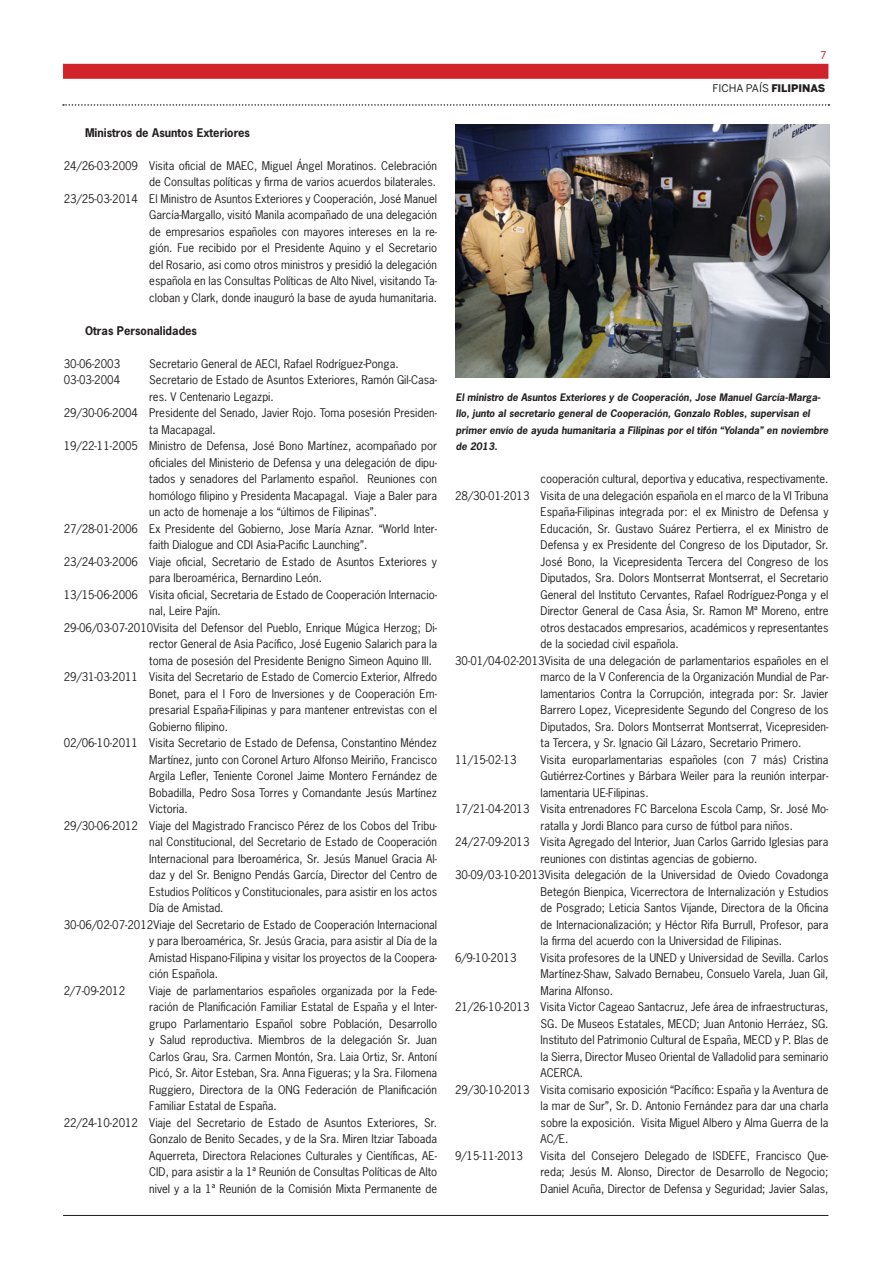
<style>
.page{position:relative;width:893px;height:1263px;background:#fff}
.page>*{position:absolute;margin:0;border:0;box-sizing:border-box;transform-origin:0 0}
.TEXTO_NORMAL{font:11.25px/16.5px "News Gothic Std";color:#231f20;text-align:justify}
.TITULO_4º_NIVEL{font:700 11.25px "News Gothic Std";color:#231f20}
.t1{font:10.5px "Benton Sans";color:#231f20}
.t2{font:10.5px "Benton Sans";color:#d1232a}
.TEXTO_PIE_DE_FOTO{font:italic 700 9.75px/16.5px "News Gothic Std";color:#231f20}
.s1{font-weight:900}
</style>
<div class="page">
<div style="left:63px;top:64px;width:765px;height:15px;background:#d1232a"></div>
<hr style="left:63px;top:1215px;width:765px;height:1px;background:#231f20">
<svg style="left:63px;top:104px;width:766px;height:2px"></svg>
<img style="left:456px;top:125px;width:373px;height:253px">
<p class="TITULO_4º_NIVEL" style="left:85px;top:125px;width:166px">Ministros de Asuntos Exteriores</p>
<p class="TEXTO_NORMAL" style="left:64px;top:157px;width:375px;text-align:right">24/26-03-2009 Visita oficial de MAEC, Miguel Ángel Moratinos. Celebración de Consultas políticas y firma de varios acuerdos bilaterales.</p>
<p class="TEXTO_NORMAL" style="left:149px;top:190px;width:289px;text-indent:-86px">23/25-03-2014 El Ministro de Asuntos Exteriores y Cooperación, José Manuel García-Margallo, visitó Manila acompañado de una delegación de empresarios españoles con mayores intereses en la re&shy;gión. Fue recibido por el Presidente Aquino y el Secretario del Rosario, asi como otros ministros y presidió la delegación española en las Consultas Políticas de Alto Nivel, visitando Ta&shy;cloban y Clark, donde inauguró la base de ayuda humanitaria.</p>
<p class="TITULO_4º_NIVEL" style="left:85px;top:323px;width:114px">Otras Personalidades</p>
<p class="TEXTO_NORMAL" style="left:64px;top:355px;width:58px">30-06-2003</p>
<p class="TEXTO_NORMAL" style="left:149px;top:355px;width:251px">Secretario General de AECI, Rafael Rodríguez-Ponga.</p>
<p class="TEXTO_NORMAL" style="left:64px;top:371px;width:58px">03-03-2004</p>
<p class="TEXTO_NORMAL" style="left:149px;top:371px;width:289px">Secretario de Estado de Asuntos Exteriores, Ramón Gil-Casa&shy;res. V Centenario Legazpi.</p>
<p class="TEXTO_NORMAL" style="left:149px;top:404px;width:289px;text-indent:-86px">29/30-06-2004 Presidente del Senado, Javier Rojo. Toma posesión Presiden&shy;ta Macapagal.</p>
<p class="TEXTO_NORMAL" style="left:149px;top:437px;width:289px;text-indent:-86px">19/22-11-2005 Ministro de Defensa, José Bono Martínez, acompañado por oficiales del Ministerio de Defensa y una delegación de dipu&shy;tados y senadores del Parlamento español. Reuniones con homólogo filipino y Presidenta Macapagal. Viaje a Baler para un acto de homenaje a los “últimos de Filipinas”.</p>
<p class="TEXTO_NORMAL" style="left:149px;top:520px;width:289px;text-indent:-86px">27/28-01-2006 Ex Presidente del Gobierno, Jose María Aznar. “World Inter&shy;faith Dialogue and CDI Asia-Pacific Launching”.</p>
<p class="TEXTO_NORMAL" style="left:149px;top:553px;width:289px;text-indent:-86px">23/24-03-2006 Viaje oficial, Secretario de Estado de Asuntos Exteriores y para Iberoamérica, Bernardino León.</p>
<p class="TEXTO_NORMAL" style="left:149px;top:586px;width:289px;text-indent:-86px">13/15-06-2006 Visita oficial, Secretaria de Estado de Cooperación Internacio&shy;nal, Leire Pajín.</p>
<p class="TEXTO_NORMAL" style="left:149px;top:619px;width:289px;text-indent:-86px">29-06/03-07-2010Visita del Defensor del Pueblo, Enrique Múgica Herzog; Di&shy;rector General de Asia Pacífico, José Eugenio Salarich para la toma de posesión del Presidente Benigno Simeon Aquino III.</p>
<p class="TEXTO_NORMAL" style="left:149px;top:668px;width:289px;text-indent:-86px">29/31-03-2011 Visita del Secretario de Estado de Comercio Exterior, Alfredo Bonet, para el I Foro de Inversiones y de Cooperación Em&shy;presarial España-Filipinas y para mantener entrevistas con el Gobierno filipino.</p>
<p class="TEXTO_NORMAL" style="left:149px;top:734px;width:289px;text-indent:-86px">02/06-10-2011 Visita Secretario de Estado de Defensa, Constantino Méndez Martínez, junto con Coronel Arturo Alfonso Meiriño, Francisco Argila Lefler, Teniente Coronel Jaime Montero Fernández de Bobadilla, Pedro Sosa Torres y Comandante Jesús Martínez Victoria.</p>
<p class="TEXTO_NORMAL" style="left:149px;top:817px;width:289px;text-indent:-86px">29/30-06-2012 Viaje del Magistrado Francisco Pérez de los Cobos del Tribu&shy;nal Constitucional, del Secretario de Estado de Cooperación Internacional para Iberoamérica, Sr. Jesús Manuel Gracia Al&shy;daz y del Sr. Benigno Pendás García, Director del Centro de Estudios Políticos y Constitucionales, para asistir en los actos Día de Amistad.</p>
<p class="TEXTO_NORMAL" style="left:149px;top:916px;width:289px;text-indent:-86px">30-06/02-07-2012Viaje del Secretario de Estado de Cooperación Internacional y para Iberoamérica, Sr. Jesús Gracia, para asistir al Día de la Amistad Hispano-Filipina y visitar los proyectos de la Coopera&shy;ción Española.</p>
<p class="TEXTO_NORMAL" style="left:64px;top:982px;width:63px">2/7-09-2012</p>
<p class="TEXTO_NORMAL" style="left:149px;top:982px;width:289px">Viaje de parlamentarios españoles organizada por la Fede&shy;ración de Planificación Familiar Estatal de España y el Inter&shy;grupo Parlamentario Español sobre Población, Desarrollo y Salud reproductiva. Miembros de la delegación Sr. Juan Carlos Grau, Sra. Carmen Montón, Sra. Laia Ortiz, Sr. Antoní Picó, Sr. Aitor Esteban, Sra. Anna Figueras; y la Sra. Filomena Ruggiero, Directora de la ONG Federación de Planificación Familiar Estatal de España.</p>
<p class="TEXTO_NORMAL" style="left:149px;top:1114px;width:289px;text-indent:-86px">22/24-10-2012 Viaje del Secretario de Estado de Asuntos Exteriores, Sr.<br>Gonzalo de Benito Secades, y de la Sra. Miren Itziar Taboada Aquerreta, Directora Relaciones Culturales y Científicas, AE-CID, para asistir a la 1ª Reunión de Consultas Políticas de Alto nivel y a la 1ª Reunión de la Comisión Mixta Permanente de</p>
<p class="t2" style="left:821px;top:49px;width:7px">7</p>
<p class="t1" style="left:712px;top:82px;width:114px">FICHA PAÍS <span class="s1">FILIPINAS</span></p>
<p class="TEXTO_PIE_DE_FOTO" style="left:456px;top:389px;width:374px">El ministro de Asuntos Exteriores y de Cooperación, Jose Manuel García-Marga&shy;llo, junto al secretario general de Cooperación, Gonzalo Robles, supervisan el primer envío de ayuda humanitaria a Filipinas por el tifón “Yolanda” en noviembre de 2013.</p>
<p class="TEXTO_NORMAL" style="left:541px;top:470px;width:289px">cooperación cultural, deportiva y educativa, respectivamente.</p>
<p class="TEXTO_NORMAL" style="left:541px;top:487px;width:289px;text-indent:-86px">28/30-01-2013 Visita de una delegación española en el marco de la VI Tribuna España-Filipinas integrada por: el ex Ministro de Defensa y Educación, Sr. Gustavo Suárez Pertierra, el ex Ministro de Defensa y ex Presidente del Congreso de los Diputador, Sr.<br>José Bono, la Vicepresidenta Tercera del Congreso de los Diputados, Sra. Dolors Montserrat Montserrat, el Secretario General del Instituto Cervantes, Rafael Rodríguez-Ponga y el Director General de Casa Ásia, Sr. Ramon Mª Moreno, entre otros destacados empresarios, académicos y representantes de la sociedad civil española.</p>
<p class="TEXTO_NORMAL" style="left:541px;top:652px;width:289px;text-indent:-86px">30-01/04-02-2013Visita de una delegación de parlamentarios españoles en el marco de la V Conferencia de la Organización Mundial de Par&shy;lamentarios Contra la Corrupción, integrada por: Sr. Javier Barrero Lopez, Vicepresidente Segundo del Congreso de los Diputados, Sra. Dolors Montserrat Montserrat, Vicepresiden&shy;ta Tercera, y Sr. Ignacio Gil Lázaro, Secretario Primero.</p>
<p class="TEXTO_NORMAL" style="left:455px;top:751px;width:63px">11/15-02-13</p>
<p class="TEXTO_NORMAL" style="left:541px;top:751px;width:289px">Visita europarlamentarias españoles (con 7 más) Cristina Gutiérrez-Cortines y Bárbara Weiler para la reunión interpar&shy;lamentaria UE-Filipinas.</p>
<p class="TEXTO_NORMAL" style="left:541px;top:800px;width:289px;text-indent:-86px">17/21-04-2013 Visita entrenadores FC Barcelona Escola Camp, Sr. José Mo&shy;ratalla y Jordi Blanco para curso de fútbol para niños.</p>
<p class="TEXTO_NORMAL" style="left:541px;top:833px;width:289px;text-indent:-86px">24/27-09-2013 Visita Agregado del Interior, Juan Carlos Garrido Iglesias para reuniones con distintas agencias de gobierno.</p>
<p class="TEXTO_NORMAL" style="left:541px;top:866px;width:289px;text-indent:-86px">30-09/03-10-2013Visita delegación de la Universidad de Oviedo Covadonga Betegón Bienpica, Vicerrectora de Internalización y Estudios de Posgrado; Leticia Santos Vijande, Directora de la Oficina de Internacionalización; y Héctor Rifa Burrull, Profesor, para la firma del acuerdo con la Universidad de Filipinas.</p>
<p class="TEXTO_NORMAL" style="left:455px;top:949px;width:63px">6/9-10-2013</p>
<p class="TEXTO_NORMAL" style="left:541px;top:949px;width:289px">Visita profesores de la UNED y Universidad de Sevilla. Carlos Martínez-Shaw, Salvado Bernabeu, Consuelo Varela, Juan Gil, Marina Alfonso.</p>
<p class="TEXTO_NORMAL" style="left:541px;top:998px;width:289px;text-indent:-86px">21/26-10-2013 Visita Victor Cageao Santacruz, Jefe área de infraestructuras, SG. De Museos Estatales, MECD; Juan Antonio Herráez, SG.<br>Instituto del Patrimonio Cultural de España, MECD y P. Blas de la Sierra, Director Museo Oriental de Valladolid para seminario ACERCA.</p>
<p class="TEXTO_NORMAL" style="left:541px;top:1081px;width:289px;text-indent:-86px">29/30-10-2013 Visita comisario exposición “Pacífico: España y la Aventura de la mar de Sur”, Sr. D. Antonio Fernández para dar una charla sobre la exposición. Visita Miguel Albero y Alma Guerra de la AC/E.</p>
<p class="TEXTO_NORMAL" style="left:455px;top:1147px;width:69px">9/15-11-2013</p>
<p class="TEXTO_NORMAL" style="left:541px;top:1147px;width:289px">Visita del Consejero Delegado de ISDEFE, Francisco Que&shy;reda; Jesús M. Alonso, Director de Desarrollo de Negocio; Daniel Acuña, Director de Defensa y Seguridad; Javier Salas,</p>
</div>
